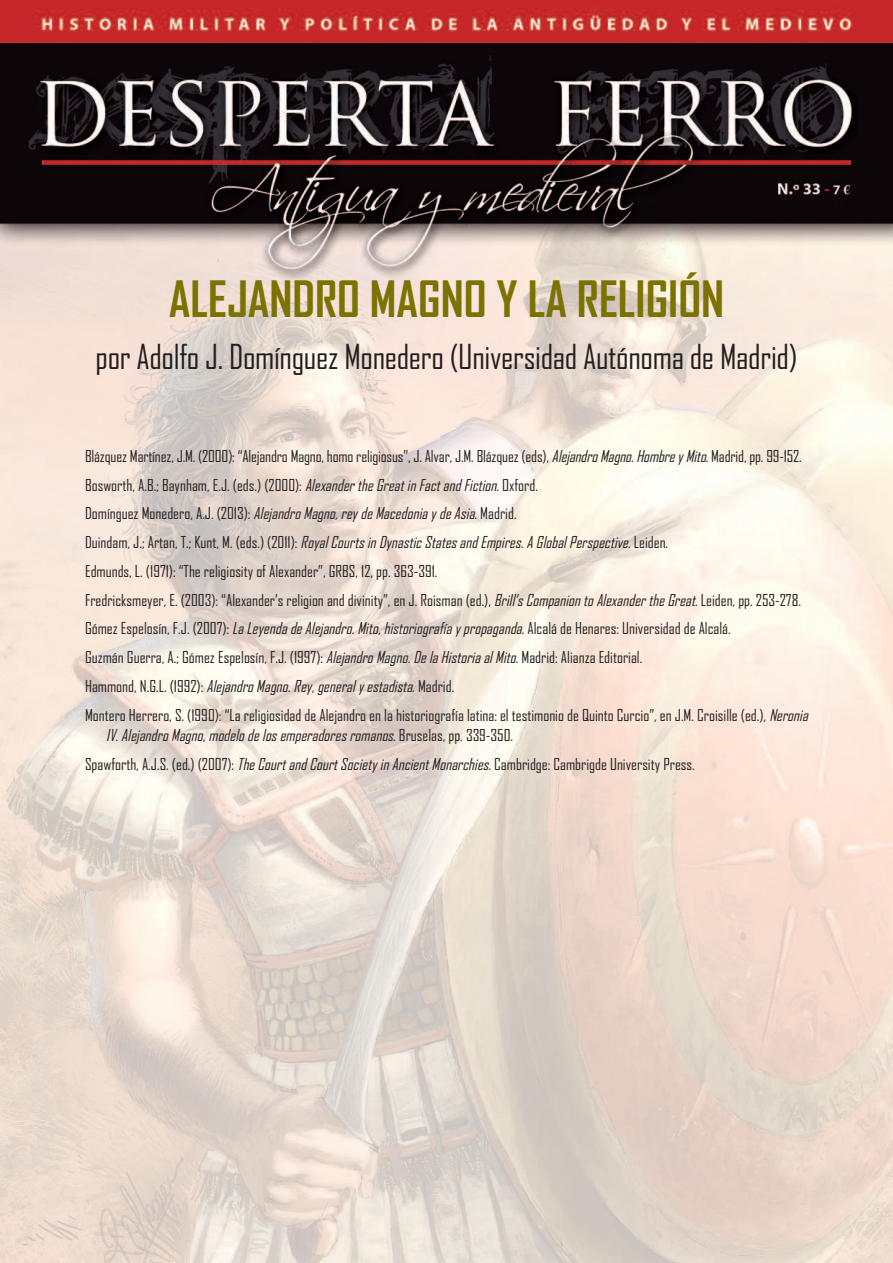
<style>
.page{position:relative;width:893px;height:1263px;background:#fff}
.page>*{position:absolute;margin:0;border:0;box-sizing:border-box;transform-origin:0 0}
.t1{font:700 48px "Agency FB";color:#7b7202}
.t2{font:33px "Agency FB";letter-spacing:-.01em;color:#231f20}
.t3{font:15.75px/28.8px "Agency FB";color:#231f20}
.t4{font:italic 15.75px/28.8px "Agency FB";color:#231f20}
.s1{font-style:italic}
.s2{font-style:normal}
</style>
<div class="page">
<img style="left:0;top:0;width:893px;height:1263px">
<h1 class="t1" style="left:169px;top:273px;width:557px">ALEJANDRO MAGNO Y LA RELIGIÓN</h1>
<h2 class="t2" style="left:96px;top:339px;width:703px">por Adolfo J. Domínguez Monedero (Universidad Autónoma de Madrid)</h2>
<p class="t3" style="left:85px;top:442px;width:728px">Blázquez Martínez, J.M. (2000): “Alejandro Magno, homo religiosus”, J. Alvar, J.M. Blázquez (eds), <span class="s1">AlejandroMagno.HombreyMito</span>. Madrid, pp. 99-152.<br>Bosworth, A.B.; Baynham, E.J. (eds.) (2000): <span class="s1">AlexandertheGreatinFactandFiction</span>. Oxford.<br>Domínguez Monedero, A.J. (2013): <span class="s1">AlejandroMagno,reydeMacedoniaydeAsia</span>. Madrid.<br>Duindam, J.; Artan, T.; Kunt, M. (eds.) (2011): <span class="s1">RoyalCourtsinDynasticStatesandEmpires.AGlobalPerspective</span>. Leiden.<br>Edmunds, L. (1971): “The religiosity of Alexander”, GRBS, 12, pp. 363-391.<br>Fredricksmeyer, E. (2003): “Alexander’s religion and divinity”, en J. Roisman (ed.), <span class="s1">Brill’sCompaniontoAlexandertheGreat</span>. Leiden, pp. 253-278.<br>Gómez Espelosín, F.J. (2007): <span class="s1">LaLeyendadeAlejandro.Mito,historiografíaypropaganda</span>. Alcalá de Henares: Universidad de Alcalá.<br>Guzmán Guerra, A.; Gómez Espelosín, F.J. (1997): <span class="s1">AlejandroMagno.DelaHistoriaalMito</span>. Madrid: Alianza Editorial.<br>Hammond, N.G.L. (1992): <span class="s1">AlejandroMagno.Rey,generalyestadista</span>. Madrid.<br>Montero Herrero, S. (1990): “La religiosidad de Alejandro en la historiografía latina: el testimonio de Quinto Curcio”, en J.M. Croisille (ed.), <span class="s1">Neronia</span></p>
<p class="t4" style="left:85px;top:721px;width:611px;text-indent:21px">IV. Alejandro Magno, modelo de los emperadores romanos<span class="s2">. B r u s e l a s , p p . 3 3 9 - 3 5 0 .<br>Spawforth, A.J.S. (ed.) (2007):</span> TheCourtandCourtSocietyinAncientMonarchies<span class="s2">. Cambridge: Cambrigde University Press.</span></p>
</div>
